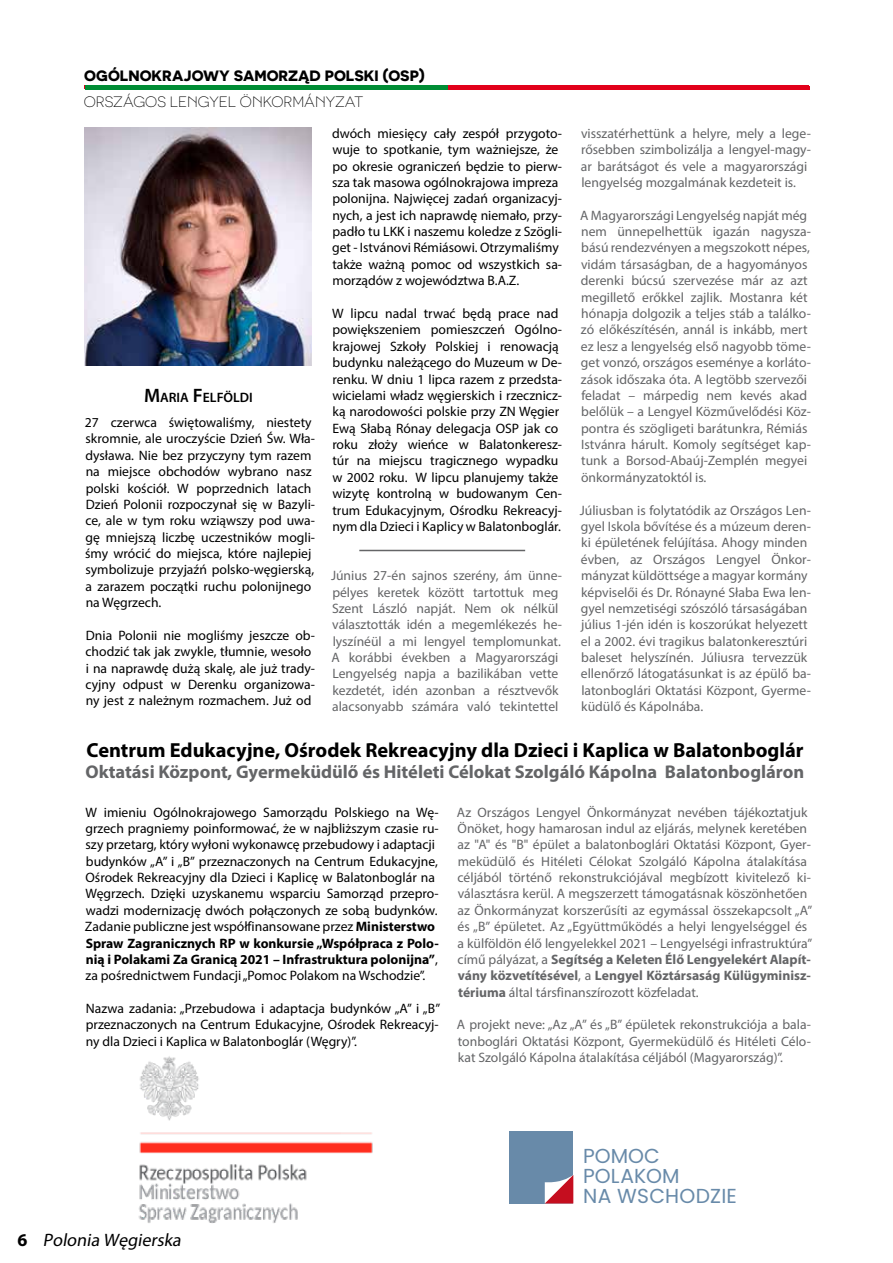
<style>
.page{position:relative;width:893px;height:1263px;background:#fff}
.page>*{position:absolute;margin:0;border:0;box-sizing:border-box;transform-origin:0 0}
.t1{font:700 20.4px "Myriad Pro";color:#000}
.t2{font:20.25px/20.1px "Poppins";letter-spacing:.01em;color:#688aa9}
.t3{font:700 18.45px "Myriad Pro";color:#646567}
.t4{font:italic 18px "Myriad Pro";color:#000}
.t5{font:700 15px "Novecentosanswide";color:#000}
.t6{font:300 15px "Novecentosanswide";color:#000}
.t7{font:13.65px/16.4px "Myriad Pro";color:#646567}
.t8{font:13.65px/16.4px "Myriad Pro";color:#000}
.s1{font-weight:600;font-size:19.5px}
.s2{font-weight:600}
.s3{font-weight:700}
.s4{font-weight:700;font-style:normal}
</style>
<div class="page">
<hr style="left:84px;top:85px;width:725px;height:3px;background:#e2001a">
<hr style="left:85px;top:86px;width:724px;height:3px;background:#e2001a">
<img style="left:84px;top:128px;width:228px;height:238px">
<hr style="left:85px;top:85px;width:362px;height:4px;background:#008d35">
<img style="left:138px;top:1056px;width:235px;height:167px">
<hr style="left:359px;top:550px;width:166px;height:1px;background:#646567">
<div style="left:510px;top:1131px;width:63px;height:72px;background:#688aa9"></div>
<svg style="left:545px;top:1175px;width:28px;height:28px"></svg>
<p class="t5" style="left:84px;top:66px;width:342px">OGÓLNOKRAJOWY SAMORZĄD POLSKI (OSP)</p>
<p class="t6" style="left:84px;top:93px;width:281px">ORSZÁGOS LENGYEL ÖNKORMÁNYZAT</p>
<p class="t8" style="left:332px;top:125px;width:231px">dwóch miesięcy cały zespół przygoto&shy;wuje to spotkanie, tym ważniejsze, że po okresie ograniczeń będzie to pierw&shy;sza tak masowa ogólnokrajowa impreza polonijna. Najwięcej zadań organizacyj&shy;nych, a jest ich naprawdę niemało, przy&shy;padło tu LKK i naszemu koledze z Szögli&shy;get - Istvánovi Rémiásowi. Otrzymaliśmy także ważną pomoc od wszystkich sa&shy;morządów z województwa B.A.Z.</p>
<p class="t8" style="left:332px;top:305px;width:231px">W lipcu nadal trwać będą prace nad powiększeniem pomieszczeń Ogólno&shy;krajowej Szkoły Polskiej i renowacją budynku należącego do Muzeum w De&shy;renku. W dniu 1 lipca razem z przedsta&shy;wicielami władz węgierskich i rzecznicz&shy;ką narodowości polskie przy ZN Węgier Ewą Słabą Rónay delegacja OSP jak co roku złoży wieńce w Balatonkeresz&shy;túr na miejscu tragicznego wypadku w 2002 roku. W lipcu planujemy także wizytę kontrolną w budowanym Cen&shy;trum Edukacyjnym, Ośrodku Rekreacyj&shy;nym dla Dzieci i Kaplicy w Balatonboglár.</p>
<p class="t7" style="left:331px;top:567px;width:233px">Június 27-én sajnos szerény, ám ünne&shy;pélyes keretek között tartottuk meg Szent László napját. Nem ok nélkül választották idén a megemlékezés he&shy;lyszínéül a mi lengyel templomunkat.<br>A korábbi években a Magyarországi Lengyelség napja a bazilikában vette kezdetét, idén azonban a résztvevők alacsonyabb számára való tekintettel</p>
<p class="t7" style="left:581px;top:125px;width:231px">visszatérhettünk a helyre, mely a lege&shy;rősebben szimbolizálja a lengyel-magy&shy;ar barátságot és vele a magyarországi lengyelség mozgalmának kezdeteit is.</p>
<p class="t7" style="left:580px;top:207px;width:232px">A Magyarországi Lengyelség napját még nem ünnepelhettük igazán nagysza&shy;bású rendezvényen a megszokott népes, vidám társaságban, de a hagyományos derenki búcsú szervezése már az azt megillető erőkkel zajlik. Mostanra két hónapja dolgozik a teljes stáb a találko&shy;zó előkészítésén, annál is inkább, mert ez lesz a lengyelség első nagyobb töme&shy;get vonzó, országos eseménye a korláto&shy;zások időszaka óta. A legtöbb szervezői feladat – márpedig nem kevés akad belőlük – a Lengyel Közművelődési Köz&shy;pontra és szögligeti barátunkra, Rémiás Istvánra hárult. Komoly segítséget kap&shy;tunk a Borsod-Abaúj-Zemplén megyei önkormányzatoktól is.</p>
<p class="t7" style="left:580px;top:502px;width:233px">Júliusban is folytatódik az Országos Len&shy;gyel Iskola bővítése és a múzeum deren&shy;ki épületének felújítása. Ahogy minden évben, az Országos Lengyel Önkor&shy;mányzat küldöttsége a magyar kormány képviselői és Dr. Rónayné Słaba Ewa len&shy;gyel nemzetiségi szószóló társaságában július 1-jén idén is koszorúkat helyezett el a 2002. évi tragikus balatonkeresztúri baleset helyszínén. Júliusra tervezzük ellenőrző látogatásunkat is az épülő ba&shy;latonboglári Oktatási Központ, Gyerme&shy;küdülő és Kápolnába.</p>
<p class="t8" style="left:85px;top:385px;width:228px;line-height:24.9px;text-align:center"><span class="s1">M</span><span class="s2">ARIA</span> <span class="s1">F</span><span class="s2">ELFÖLDI<br></span>27 czerwca świętowaliśmy, niestety</p>
<p class="t8" style="left:85px;top:430px;width:231px">skromnie, ale uroczyście Dzień Św. Wła&shy;dysława. Nie bez przyczyny tym razem na miejsce obchodów wybrano nasz polski kościół. W poprzednich latach Dzień Polonii rozpoczynał się w Bazyli&shy;ce, ale w tym roku wziąwszy pod uwa&shy;gę mniejszą liczbę uczestników mogli&shy;śmy wrócić do miejsca, które najlepiej symbolizuje przyjaźń polsko-węgierską, a zarazem początki ruchu polonijnego na Węgrzech.</p>
<p class="t8" style="left:85px;top:627px;width:231px">Dnia Polonii nie mogliśmy jeszcze ob&shy;chodzić tak jak zwykle, tłumnie, wesoło i na naprawdę dużą skalę, ale już trady&shy;cyjny odpust w Derenku organizowa&shy;ny jest z należnym rozmachem. Już od</p>
<h1 class="t1" style="left:87px;top:737px;width:719px">Centrum Edukacyjne, Ośrodek Rekreacyjny dla Dzieci i Kaplica w Balatonboglár</h1>
<h3 class="t3" style="left:85px;top:760px;width:720px">Oktatási Központ, Gyermeküdülő és Hitéleti Célokat Szolgáló Kápolna Balatonbogláron</h3>
<p class="t8" style="left:85px;top:803px;width:355px">W imieniu Ogólnokrajowego Samorządu Polskiego na Wę&shy;grzech pragniemy poinformować, że w najbliższym czasie ru&shy;szy przetarg, który wyłoni wykonawcę przebudowy i adaptacji budynków „A” i „B” przeznaczonych na Centrum Edukacyjne, Ośrodek Rekreacyjny dla Dzieci i Kaplicę w Balatonboglár na Węgrzech. Dzięki uzyskanemu wsparciu Samorząd przepro&shy;wadzi modernizację dwóch połączonych ze sobą budynków.<br>Zadanie publiczne jest współfinansowane przez <span class="s3">Ministerstwo Spraw Zagranicznych RP w konkursie „Współpraca z Polo&shy;nią i Polakami Za Granicą 2021 – Infrastruktura polonijna”</span>, za pośrednictwem Fundacji „Pomoc Polakom na Wschodzie”.</p>
<p class="t8" style="left:86px;top:1000px;width:356px;text-align:justify">Nazwa zadania: „Przebudowa i adaptacja budynków „A” i „B” przeznaczonych na Centrum Edukacyjne, Ośrodek Rekreacyj&shy;ny dla Dzieci i Kaplica w Balatonboglár (Węgry)”.</p>
<p class="t7" style="left:457px;top:803px;width:357px">Az Országos Lengyel Önkormányzat nevében tájékoztatjuk Önöket, hogy hamarosan indul az eljárás, melynek keretében az "A" és "B" épület a balatonboglári Oktatási Központ, Gyer&shy;meküdülő és Hitéleti Célokat Szolgáló Kápolna átalakítása céljából történő rekonstrukciójával megbízott kivitelező ki&shy;választásra kerül. A megszerzett támogatásnak köszönhetően az Önkormányzat korszerűsíti az egymással összekapcsolt „A” és „B” épületet. Az „Együttműködés a helyi lengyelséggel és a külföldön élő lengyelekkel 2021 – Lengyelségi infrastruktúra” című pályázat, a <span class="s3">Segítség a Keleten Élő Lengyelekért Alapít&shy;vány közvetítésével</span>, a <span class="s3">Lengyel Köztársaság Külügyminisz&shy;tériuma</span> által társfinanszírozott közfeladat.</p>
<p class="t7" style="left:457px;top:1016px;width:355px;text-align:justify">A projekt neve: „Az „A” és „B” épületek rekonstrukciója a bala&shy;tonboglári Oktatási Központ, Gyermeküdülő és Hitéleti Célo&shy;kat Szolgáló Kápolna átalakítása céljából (Magyarország)”.</p>
<h3 class="t4" style="left:17px;top:1229px;width:168px"><span class="s4">6</span> Polonia Węgierska</h3>
<h2 class="t2" style="left:583px;top:1146px;width:155px">POMOC<br>POLAKOM<br>NA WSCHODZIE</h2>
</div>
